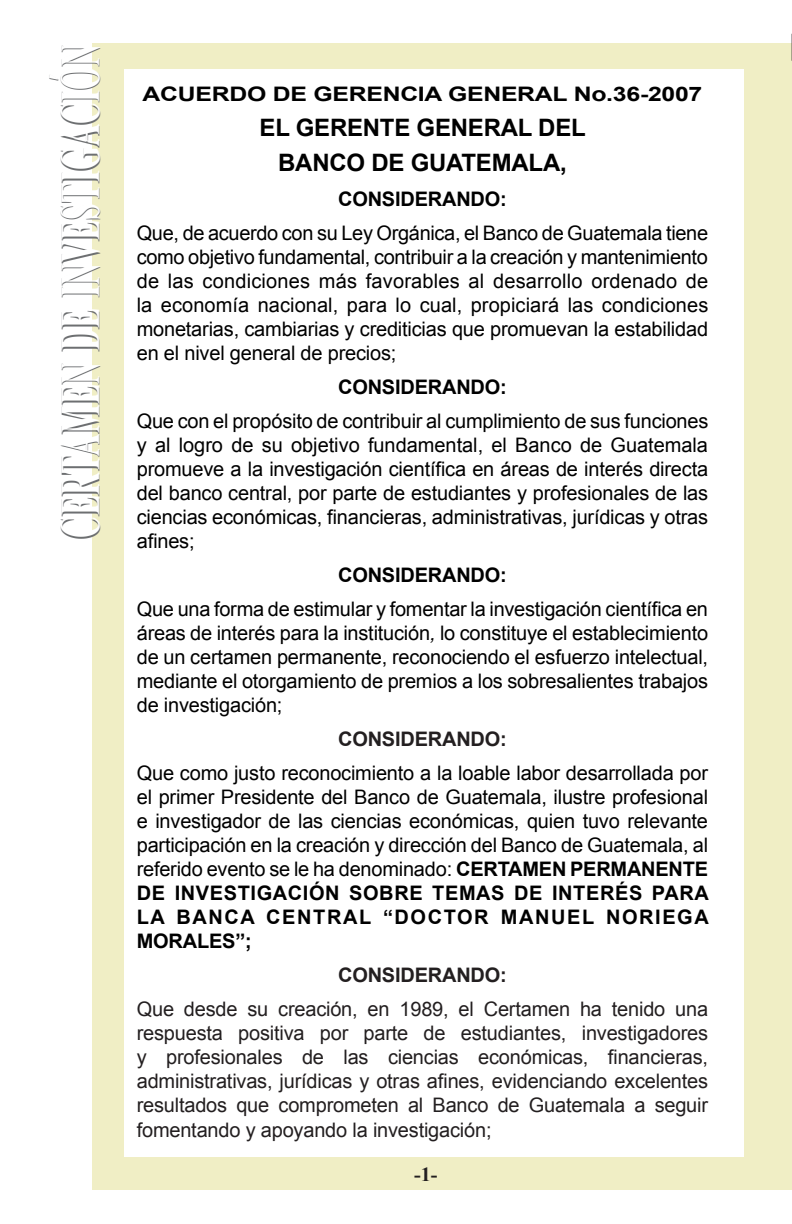
<style>
.page{position:relative;width:792px;height:1224px;background:#fff}
.page>*{position:absolute;margin:0;border:0;box-sizing:border-box;transform-origin:0 0}
.t1{font:700 56px "Times New Roman";color:#6d6f71;scale:.55 1}
.t2{font:700 24px/35px "Arial";letter-spacing:-.01em;color:#000;text-align:center}
.t3{font:20px/24px "Arial";letter-spacing:-.01em;color:#000;text-align:justify}
.t4{font:20px/24.2px "Arial";letter-spacing:-.01em;color:#231f20;text-align:justify}
.t5{font:700 20px "Arial";letter-spacing:-.01em;color:#000}
.t6{font:700 20px "Arial";letter-spacing:-.01em;color:#000;scale:1.24 1}
.t7{font:700 20px "Arial";letter-spacing:-.01em;color:#231f20}
.t8{font:700 20px "Times New Roman";color:#231f20}
.s1{font-style:italic}
.s2{font-weight:700}
</style>
<div class="page">
<div style="left:92px;top:43px;width:700px;height:1147px;background:#f0eec5"></div>
<div style="left:124px;top:69px;width:668px;height:1088px;background:#fff"></div>
<div style="left:744px;top:61px;width:48px;height:1128px;background:#f0eec5"></div>
<svg style="left:791px;top:34px;width:1px;height:27px"></svg>
<h1 class="t1" style="left:42px;top:540px;width:900px;rotate:-90deg">certamen de investigación</h1>
<p class="t6" style="left:143px;top:80px;width:453px">ACUERDO DE GERENCIA GENERAL No.36-2007</p>
<p class="t2" style="left:260px;top:110px;width:328px">EL GERENTE GENERAL DEL<br>BANCO DE GUATEMALA,</p>
<p class="t5" style="left:338px;top:185px;width:170px">CONSIDERANDO:</p>
<p class="t3" style="left:137px;top:221px;width:573px">Que, de acuerdo con su Ley Orgánica, el Banco de Guatemala tiene como objetivo fundamental, contribuir a la creación y mantenimiento de las condiciones más favorables al desarrollo ordenado de la economía nacional, para lo cual, propiciará las condiciones monetarias, cambiarias y crediticias que promuevan la estabilidad en el nivel general de precios;</p>
<p class="t5" style="left:338px;top:373px;width:170px">CONSIDERANDO:</p>
<p class="t3" style="left:137px;top:409px;width:573px">Que con el propósito de contribuir al cumplimiento de sus funciones y al logro de su objetivo fundamental, el Banco de Guatemala promueve a la investigación científica en áreas de interés directa del banco central, por parte de estudiantes y profesionales de las ciencias económicas, financieras, administrativas, jurídicas y otras afines;</p>
<p class="t5" style="left:338px;top:561px;width:170px">CONSIDERANDO:</p>
<p class="t3" style="left:137px;top:597px;width:573px">Que una forma de estimular y fomentar la investigación científica en áreas de interés para la institución<span class="s1">,</span> lo constituye el establecimiento de un certamen permanente, reconociendo el esfuerzo intelectual, mediante el otorgamiento de premios a los sobresalientes trabajos de investigación;</p>
<p class="t7" style="left:338px;top:725px;width:170px">CONSIDERANDO:</p>
<p class="t3" style="left:137px;top:761px;width:574px">Que como justo reconocimiento a la loable labor desarrollada por el primer Presidente del Banco de Guatemala, ilustre profesional e investigador de las ciencias económicas, quien tuvo relevante participación en la creación y dirección del Banco de Guatemala, al referido evento se le ha denominado: <span class="s2">CERTAMEN PERMANENTE DE INVESTIGACIÓN SOBRE TEMAS DE INTERÉS PARA LA BANCA CENTRAL “DOCTOR MANUEL NORIEGA MORALES”;</span></p>
<p class="t7" style="left:338px;top:961px;width:170px">CONSIDERANDO:</p>
<p class="t4" style="left:137px;top:997px;width:573px">Que desde su creación, en 1989, el Certamen ha tenido una respuesta positiva por parte de estudiantes, investigadores y profesionales de las ciencias económicas, financieras, administrativas, jurídicas y otras afines, evidenciando excelentes resultados que comprometen al Banco de Guatemala a seguir fomentando y apoyando la investigación;</p>
<p class="t8" style="left:414px;top:1161px;width:25px">-1-</p>
</div>
